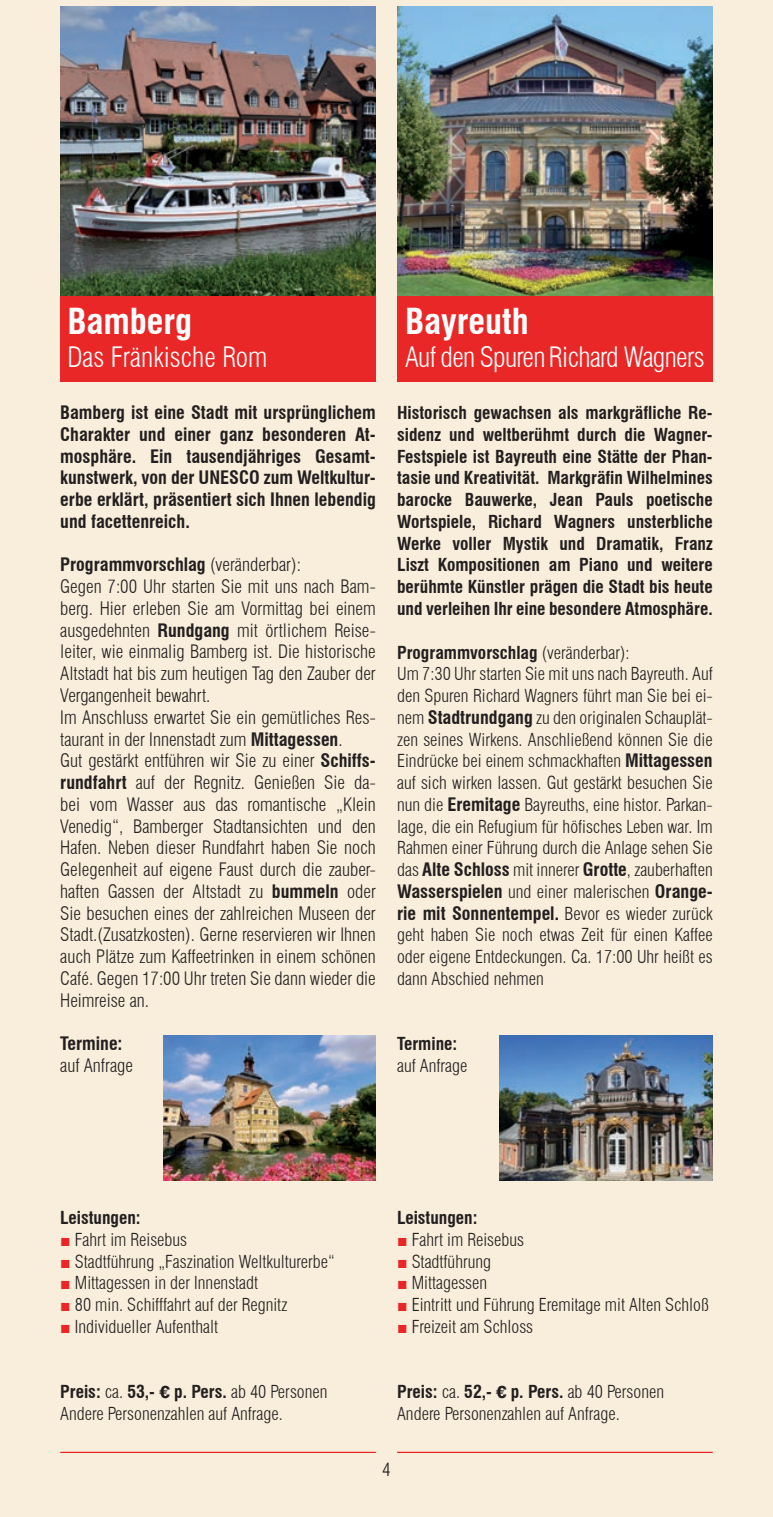
<style>
.page{position:relative;width:773px;height:1517px;background:#fff}
.page>*{position:absolute;margin:0;border:0;box-sizing:border-box;transform-origin:0 0}
.t1{font:700 condensed 35px "Swiss 721 BT";color:#fff}
.t2{font:300 condensed 27.5px "Swiss 721 BT";letter-spacing:-.025em;color:#fff}
.t3{font:300 condensed 27.5px "Swiss 721 BT";color:#fff}
.t4{font:300 condensed 18px/21.8px "Swiss 721 BT";color:#231f20}
.t5{font:700 condensed 18px/21.8px "Swiss 721 BT";color:#231f20;text-align:justify}
.t6{font:300 condensed 17.5px/21.8px "Swiss 721 BT";color:#231f20}
.t7{font:700 condensed 17.5px/21.8px "Swiss 721 BT";color:#231f20;text-align:justify}
.s1{font-weight:700}
.s2{font-weight:700;font-size:18px}
.s3{font-weight:300;font-size:17.5px}
.s4{font-family:"Arial";font-weight:900;font-stretch:normal;color:#e82726}
.s5{font-weight:800;font-stretch:normal}
</style>
<div class="page">
<div style="left:0;top:0;width:772px;height:1517px;background:#f8eedb"></div>
<img style="left:60px;top:6px;width:316px;height:291px">
<img style="left:397px;top:6px;width:315px;height:291px">
<div style="left:60px;top:297px;width:316px;height:85px;background:#e82726"></div>
<div style="left:397px;top:297px;width:315px;height:85px;background:#e82726"></div>
<img style="left:163px;top:1035px;width:213px;height:145px">
<hr style="left:60px;top:1451px;width:316px;height:2px;background:#e82726">
<hr style="left:397px;top:1451px;width:315px;height:2px;background:#e82726">
<img style="left:500px;top:1035px;width:212px;height:145px">
<h1 class="t1" style="left:67px;top:300px;width:126px">Bamberg</h1>
<h2 class="t3" style="left:67px;top:341px;width:201px">Das Fränkische Rom</h2>
<p class="t5" style="left:60px;top:402px;width:317px">Bamberg ist eine Stadt mit ursprünglichem Charakter und einer ganz besonderen At&shy;mosphäre. Ein tausendjähriges Gesamt&shy;kunstwerk, von der UNESCO zum Weltkultur&shy;erbe erklärt, präsentiert sich Ihnen lebendig und facettenreich.</p>
<p class="t4" style="left:60px;top:554px;width:317px"><span class="s1">Programmvorschlag</span> (veränderbar):<br>Gegen 7:00 Uhr starten Sie mit uns nach Bam&shy;berg. Hier erleben Sie am Vormittag bei einem ausgedehnten <span class="s1">Rundgang</span> mit örtlichem Reise&shy;leiter, wie einmalig Bamberg ist. Die historische Altstadt hat bis zum heutigen Tag den Zauber der Vergangenheit bewahrt.<br>Im Anschluss erwartet Sie ein gemütliches Res&shy;taurant in der Innenstadt zum <span class="s1">Mittagessen</span>.<br>Gut gestärkt entführen wir Sie zu einer <span class="s1">Schiffs&shy;rundfahrt</span> auf der Regnitz. Genießen Sie da&shy;bei vom Wasser aus das romantische „Klein Venedig“, Bamberger Stadtansichten und den Hafen. Neben dieser Rundfahrt haben Sie noch Gelegenheit auf eigene Faust durch die zauber&shy;haften Gassen der Altstadt zu <span class="s1">bummeln</span> oder Sie besuchen eines der zahlreichen Museen der Stadt.(Zusatzkosten). Gerne reservieren wir Ihnen auch Plätze zum Kaffeetrinken in einem schönen Café. Gegen 17:00 Uhr treten Sie dann wieder die Heimreise an.</p>
<p class="t5" style="left:60px;top:1032px;width:64px">Termine:</p>
<p class="t4" style="left:60px;top:1054px;width:74px">auf Anfrage</p>
<h1 class="t1" style="left:405px;top:300px;width:125px">Bayreuth</h1>
<h2 class="t2" style="left:405px;top:341px;width:301px">Auf den Spuren Richard Wagners</h2>
<p class="t7" style="left:397px;top:402px;width:317px">Historisch gewachsen als markgräfliche Re&shy;sidenz und weltberühmt durch die Wagner-Festspiele ist Bayreuth eine Stätte der Phan&shy;tasie und Kreativität. Markgräfin Wilhelmines barocke Bauwerke, Jean Pauls poetische Wortspiele, Richard Wagners unsterbliche Werke voller Mystik und Dramatik, Franz Liszt Kompositionen am Piano und weitere berühmte Künstler prägen die Stadt bis heute und verleihen Ihr eine besondere Atmosphäre.</p>
<p class="t6" style="left:397px;top:641px;width:317px"><span class="s1">Programmvorschlag</span> (veränderbar):<br>Um 7:30 Uhr starten Sie mit uns nach Bayreuth. Auf den Spuren Richard Wagners führt man Sie bei ei&shy;nem <span class="s2">Stadtrundgang</span> zu den originalen Schauplät&shy;zen seines Wirkens. Anschließend können Sie die Eindrücke bei einem schmackhaften <span class="s2">Mittagessen </span>auf sich wirken lassen. Gut gestärkt besuchen Sie nun die <span class="s2">Eremitage</span> Bayreuths, eine histor. Parkan&shy;lage, die ein Refugium für höfisches Leben war. Im Rahmen einer Führung durch die Anlage sehen Sie das <span class="s2">Alte Schloss</span> mit innerer <span class="s2">Grotte</span>, zauberhaften</p>
<p class="t5" style="left:397px;top:880px;width:317px">Wasserspielen <span class="s3">und einer malerischen</span> Orange-</p>
<p class="t6" style="left:397px;top:902px;width:317px;text-align:justify"><span class="s2">rie mit Sonnentempel</span>. Bevor es wieder zurück geht haben Sie noch etwas Zeit für einen Kaffee oder eigene Entdeckungen. Ca. 17:00 Uhr heißt es dann Abschied nehmen</p>
<p class="t7" style="left:397px;top:1033px;width:62px">Termine:</p>
<p class="t6" style="left:397px;top:1054px;width:72px">auf Anfrage</p>
<p class="t7" style="left:60px;top:1207px;width:82px">Leistungen:</p>
<p class="t6" style="left:60px;top:1228px;width:128px"><span class="s4">■</span> Fahrt im Reisebus</p>
<p class="t6" style="left:60px;top:1250px;width:276px"><span class="s4">■</span> Stadtführung „Faszination Weltkulturerbe“</p>
<p class="t6" style="left:60px;top:1272px;width:199px"><span class="s4">■</span> Mittagessen in der Innenstadt</p>
<p class="t6" style="left:60px;top:1294px;width:228px"><span class="s4">■</span> 80 min. Schifffahrt auf der Regnitz</p>
<p class="t6" style="left:60px;top:1315px;width:159px"><span class="s4">■</span> Individueller Aufenthalt</p>
<p class="t6" style="left:60px;top:1381px;width:269px"><span class="s1">Preis:</span> ca. <span class="s1">53,-</span> <span class="s5">€</span> <span class="s1">p. Pers.</span> ab 40 Personen<br>Andere Personenzahlen auf Anfrage.</p>
<p class="t7" style="left:397px;top:1207px;width:82px">Leistungen:</p>
<p class="t6" style="left:397px;top:1228px;width:128px"><span class="s4">■</span> Fahrt im Reisebus</p>
<p class="t6" style="left:397px;top:1250px;width:95px"><span class="s4">■</span> Stadtführung</p>
<p class="t6" style="left:397px;top:1272px;width:92px"><span class="s4">■</span> Mittagessen</p>
<p class="t6" style="left:397px;top:1294px;width:313px"><span class="s4">■</span> Eintritt und Führung Eremitage mit Alten Schloß</p>
<p class="t6" style="left:397px;top:1315px;width:137px"><span class="s4">■</span> Freizeit am Schloss</p>
<p class="t6" style="left:397px;top:1381px;width:268px"><span class="s1">Preis:</span> ca. <span class="s1">52,-</span> <span class="s5">€</span> <span class="s1">p. Pers.</span> ab 40 Personen<br>Andere Personenzahlen auf Anfrage.</p>
<p class="t4" style="left:382px;top:1459px;width:10px">4</p>
</div>
